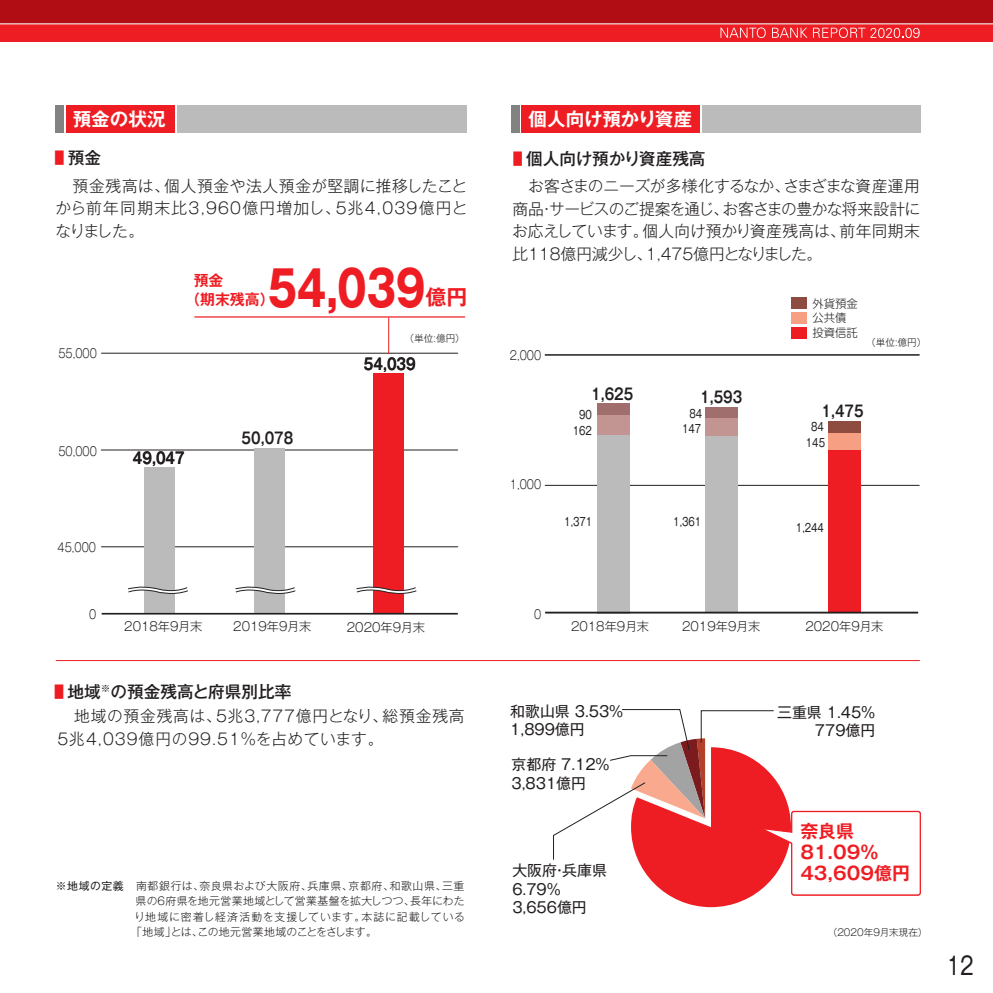
<style>
.page{position:relative;width:993px;height:993px;background:#fff}
.page>*{position:absolute;margin:0;border:0;box-sizing:border-box;transform-origin:0 0}
.t1{font:700 49px "Gothic MB101 Pro";color:#ee1d23;scale:.8 1}
.t2{font:24.5px "Gothic MB101 Pro";color:#231f20;scale:.8 1}
.t3{font:700 21px "Gothic MB101 Pro De";color:#ee1d23}
.t4{font:700 18.38px "Gothic MB101 Pro De";color:#fff}
.t5{font:700 18.03px/21px "Gothic MB101 Pro De";color:#ee1d23}
.t6{font:500 16.62px "Gothic MB101 Pro";color:#231f20}
.t7{font:300 15.75px/22.8px "Gothic MB101 Pro";letter-spacing:.02em;color:#231f20;text-align:justify}
.t8{font:300 15.75px/22.8px "Gothic MB101 Pro";letter-spacing:.055em;color:#231f20}
.t9{font:700 15.75px "Gothic MB101 Pro De";color:#231f20;scale:.8 1}
.t10{font:14.88px/18.4px "Gothic MB101 Pro";color:#231f20}
.t11{font:700 14.88px/19.2px "Gothic MB101 Pro De";color:#ee1d23}
.t12{font:300 12.25px "Gothic MB101 Pro";color:#231f20}
.t13{font:300 12.25px "Gothic MB101 Pro";color:#231f20;scale:.85 1}
.t14{font:11.38px/14.5px "Gothic MB101 Pro";color:#231f20;text-align:right;scale:.82 1}
.t15{font:300 11.38px/14.9px "UD Shin M Go Pr 6";color:#231f20}
.t16{font:300 10.85px "Gothic MB101 Pro";letter-spacing:.06em;color:#231f20}
.t17{font:300 10.85px "Gothic MB101 Pro";letter-spacing:.01em;color:#231f20}
.t18{font:300 10.85px "Gothic MB101 Pro";letter-spacing:.07em;color:#231f20}
.t19{font:300 10.85px "Gothic MB101 Pro";letter-spacing:-.035em;color:#231f20}
.t20{font:300 9.62px "Gothic MB101 Pro";color:#231f20}
.s1{color:#ee1d23}
.s2{font-weight:400}
</style>
<div class="page">
<div style="left:66px;top:106px;width:109px;height:27px;background:#ee1d23"></div>
<div style="left:55px;top:106px;width:9px;height:27px;background:#838283"></div>
<div style="left:177px;top:106px;width:289px;height:27px;background:#bbbbbc"></div>
<div style="left:0;top:0;width:992px;height:42px;background:#ee1d23"></div>
<div style="left:521px;top:106px;width:178px;height:27px;background:#ee1d23"></div>
<div style="left:511px;top:106px;width:8px;height:27px;background:#838283"></div>
<div style="left:702px;top:106px;width:218px;height:27px;background:#bbbbbc"></div>
<div style="left:0;top:0;width:992px;height:24px;background:#b00d15"></div>
<hr style="left:0;top:23px;width:992px;height:1px;background:#fff">
<svg style="left:720px;top:27px;width:45px;height:11px"></svg>
<svg style="left:772px;top:27px;width:147px;height:11px"></svg>
<svg style="left:553px;top:709px;width:368px;height:197px"></svg>
<hr style="left:545px;top:485px;width:373px;height:1px;background:#231f20">
<hr style="left:545px;top:354px;width:373px;height:1px;background:#231f20">
<hr style="left:101px;top:353px;width:356px;height:1px;background:#231f20">
<hr style="left:101px;top:449px;width:356px;height:1px;background:#231f20">
<hr style="left:101px;top:546px;width:356px;height:1px;background:#231f20">
<div style="left:705px;top:417px;width:32px;height:19px;background:#c29592"></div>
<div style="left:705px;top:436px;width:32px;height:177px;background:#bbbbbc"></div>
<div style="left:705px;top:407px;width:32px;height:10px;background:#a16e6e"></div>
<div style="left:828px;top:432px;width:32px;height:19px;background:#f69f83"></div>
<div style="left:828px;top:450px;width:32px;height:163px;background:#ee1d23"></div>
<div style="left:828px;top:420px;width:32px;height:12px;background:#8e4b40"></div>
<div style="left:144px;top:467px;width:31px;height:146px;background:#bbbbbc"></div>
<div style="left:373px;top:373px;width:30px;height:240px;background:#ee1d23"></div>
<div style="left:254px;top:448px;width:30px;height:165px;background:#bbbbbc"></div>
<div style="left:597px;top:415px;width:32px;height:20px;background:#c29592"></div>
<div style="left:597px;top:435px;width:32px;height:178px;background:#bbbbbc"></div>
<div style="left:597px;top:403px;width:32px;height:12px;background:#a16e6e"></div>
<hr style="left:388px;top:318px;width:1px;height:35px;background:#ee1d23">
<hr style="left:194px;top:316px;width:271px;height:1px;background:#ee1d23">
<svg style="left:356px;top:584px;width:61px;height:12px"></svg>
<svg style="left:235px;top:584px;width:61px;height:12px"></svg>
<svg style="left:128px;top:586px;width:60px;height:8px"></svg>
<hr style="left:102px;top:612px;width:355px;height:2px;background:#231f20">
<hr style="left:545px;top:611px;width:372px;height:2px;background:#231f20">
<div style="left:791px;top:312px;width:15px;height:11px;background:#f69f83"></div>
<div style="left:791px;top:327px;width:15px;height:11px;background:#ee1d23"></div>
<div style="left:791px;top:297px;width:15px;height:12px;background:#8e4b40"></div>
<hr style="left:56px;top:660px;width:863px;height:1px;background:#ee1d23">
<p class="t4" style="left:73px;top:104px;width:94px">預金の状況</p>
<p class="t4" style="left:528px;top:104px;width:165px">個人向け預かり資産</p>
<p class="t6" style="left:54px;top:144px;width:48px"><span class="s1">■</span> 預金</p>
<p class="t7" style="left:55px;top:172px;width:413px">　預金残高は、個人預金や法人預金が堅調に推移したことから前年同期末比3,960億円増加し、5兆4,039億円となりました。</p>
<p class="t7" style="left:512px;top:172px;width:409px">　お客さまのニーズが多様化するなか、さまざまな資産運用商品・サービスのご提案を通じ、お客さまの豊かな将来設計にお応えしています。個人向け預かり資産残高は、前年同期末比118億円減少し、1,475億円となりました。</p>
<p class="t6" style="left:513px;top:145px;width:194px"><span class="s1">■</span> 個人向け預かり資産残高</p>
<p class="t13" style="left:58px;top:343px;width:47px">55,000</p>
<p class="t13" style="left:58px;top:441px;width:47px">50,000</p>
<p class="t9" style="left:133px;top:445px;width:66px">49,047</p>
<p class="t11" style="left:185px;top:268px;width:91px;text-indent:8px">預金<br>（期末残高）</p>
<h1 class="t1" style="left:267px;top:247px;width:199px">54,039</h1>
<h3 class="t3" style="left:425px;top:280px;width:43px">億円</h3>
<p class="t15" style="left:812px;top:295px;width:47px">外貨預金公共債投資信託</p>
<p class="t20" style="left:404px;top:330px;width:62px">（単位:億円）</p>
<p class="t20" style="left:865px;top:334px;width:62px">（単位:億円）</p>
<p class="t9" style="left:591px;top:380px;width:54px">1,625</p>
<p class="t13" style="left:509px;top:345px;width:38px">2,000</p>
<p class="t9" style="left:364px;top:350px;width:66px">54,039</p>
<p class="t9" style="left:700px;top:384px;width:54px">1,593</p>
<p class="t9" style="left:821px;top:398px;width:54px">1,475</p>
<p class="t14" style="left:682px;top:405px;width:26px">84<br>147</p>
<p class="t14" style="left:579px;top:405px;width:17px">90</p>
<p class="t14" style="left:805px;top:417px;width:25px;line-height:15.4px;text-align:center">84<br>145</p>
<p class="t14" style="left:572px;top:421px;width:25px">162</p>
<p class="t9" style="left:241px;top:424px;width:66px">50,078</p>
<p class="t13" style="left:509px;top:474px;width:38px">1,000</p>
<p class="t14" style="left:564px;top:512px;width:36px">1,371</p>
<p class="t14" style="left:673px;top:513px;width:36px">1,361</p>
<p class="t14" style="left:795px;top:519px;width:36px">1,244</p>
<p class="t13" style="left:58px;top:536px;width:47px">45,000</p>
<p class="t13" style="left:89px;top:604px;width:10px">0</p>
<p class="t13" style="left:534px;top:604px;width:10px">0</p>
<p class="t12" style="left:124px;top:616px;width:80px">2018年9月末</p>
<p class="t12" style="left:233px;top:616px;width:80px">2019年9月末</p>
<p class="t12" style="left:347px;top:617px;width:80px">2020年9月末</p>
<p class="t12" style="left:571px;top:615px;width:80px">2018年9月末</p>
<p class="t12" style="left:682px;top:616px;width:80px">2019年9月末</p>
<p class="t12" style="left:805px;top:616px;width:80px">2020年9月末</p>
<p class="t6" style="left:54px;top:677px;width:238px"><span class="s1">■</span> 地域<sup>※</sup>の預金残高と府県別比率</p>
<p class="t8" style="left:57px;top:702px;width:408px">　地域の預金残高は、5兆3,777億円となり、総預金残高<br>5兆4,039億円の99.51％を占めています。</p>
<p class="t16" style="left:56px;top:876px;width:410px"><span class="s2">※地域の定義</span> 南都銀行は、奈良県および大阪府、兵庫県、京都府、和歌山県、三重</p>
<p class="t17" style="left:135px;top:891px;width:330px">県の６府県を地元営業地域として営業基盤を拡大しつつ、長年にわた</p>
<p class="t18" style="left:134px;top:907px;width:332px">り地域に密着し経済活動を支援しています。本誌に記載している</p>
<p class="t19" style="left:131px;top:922px;width:247px">「地域」とは、この地元営業地域のことをさします。</p>
<p class="t10" style="left:510px;top:699px;width:114px">和歌山県 3.53%<br>1,899億円</p>
<p class="t10" style="left:511px;top:753px;width:100px">京都府 7.12%<br>3,831億円</p>
<p class="t10" style="left:512px;top:859px;width:96px">大阪府・兵庫県<br>6.79%<br>3,656億円</p>
<p class="t10" style="left:777px;top:700px;width:100px;text-align:right">三重県 1.45%<br>779億円</p>
<p class="t5" style="left:800px;top:818px;width:111px">奈良県<br>81.09%<br>43,609億円</p>
<p class="t20" style="left:827px;top:923px;width:101px">（2020年9月末現在）</p>
<h2 class="t2" style="left:946px;top:945px;width:35px">12</h2>
</div>
